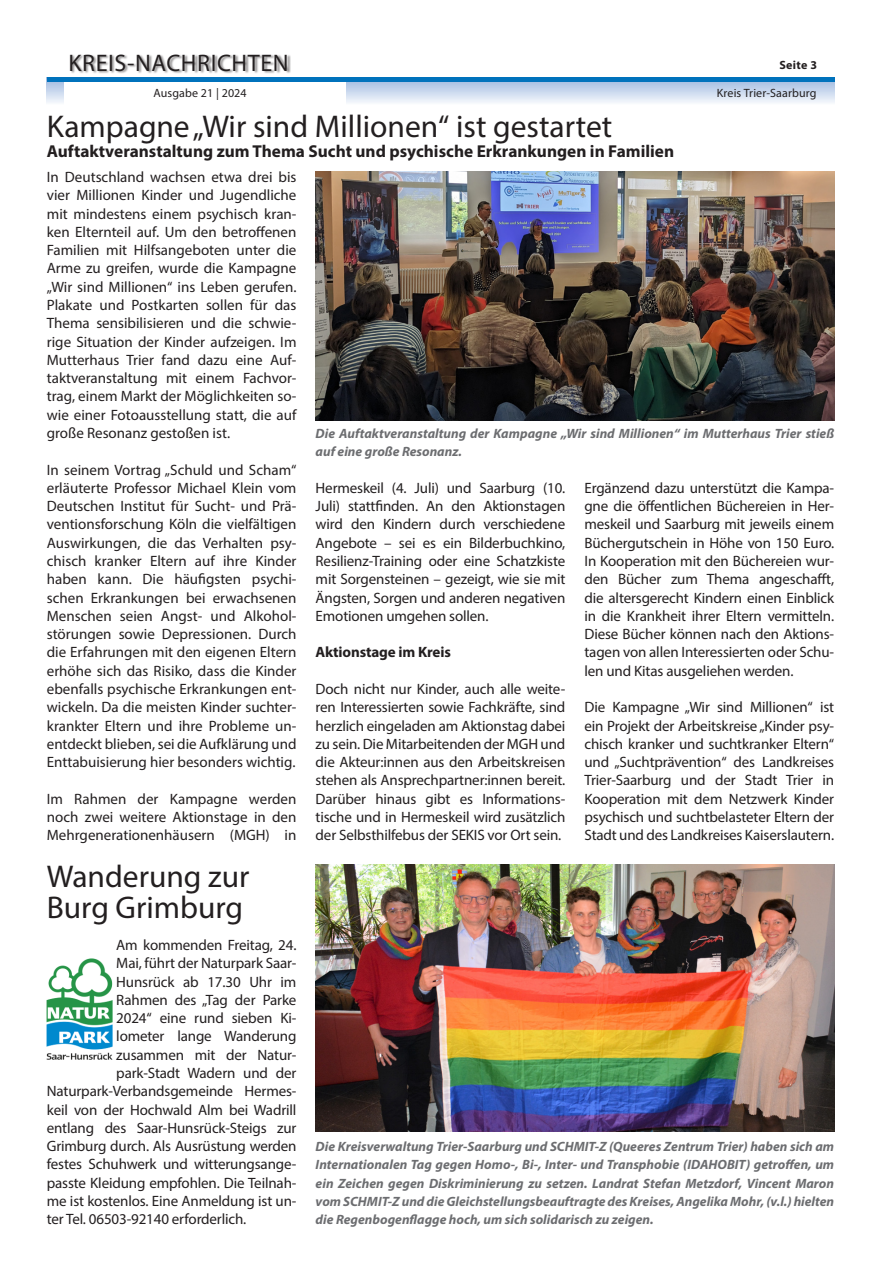
<style>
.page{position:relative;width:881px;height:1263px;background:#fff}
.page>*{position:absolute;margin:0;border:0;box-sizing:border-box;transform-origin:0 0}
.Headline{font:31.5px/31.5px "Myriad Pro";color:#231f20}
.t1{font:24px "Myriad Pro";letter-spacing:.025em;color:#231f20}
.Subline{font:700 17.25px "Myriad Pro";color:#231f20}
.Fließtext{font:15px/18.3px "Myriad Pro";letter-spacing:-.01em;color:#231f20;text-align:justify}
.Fließtext-2{font:700 15px "Myriad Pro";letter-spacing:-.01em;color:#231f20}
.Bilduntertitel{font:italic 700 13.5px/18.3px "Myriad Pro";color:#6c6d70}
.t2{font:12px "Myriad Pro";letter-spacing:.01em;color:#231f20}
.t3{font:700 12px "Myriad Pro";letter-spacing:.025em;color:#231f20}
</style>
<div class="page">
<svg style="left:47px;top:82px;width:786px;height:21px;background:#cedbef"></svg>
<div style="left:64px;top:0;width:281px;height:113px;background:#fff"></div>
<div style="left:71px;top:54px;width:220px;height:20px;background:#231f20;opacity:.5"></div>
<hr style="left:47px;top:78px;width:786px;height:4px;background:#0072bc">
<img style="left:315px;top:171px;width:518px;height:250px">
<img style="left:315px;top:865px;width:518px;height:266px">
<img style="left:47px;top:958px;width:65px;height:102px">
<h2 class="t1" style="left:68px;top:48px;width:221px">KREIS-NACHRICHTEN</h2>
<p class="t2" style="left:153px;top:86px;width:95px">Ausgabe 21 | 2024</p>
<p class="Headline" style="left:47px;top:110px;width:566px">Kampagne „Wir sind Millionen“ ist gestartet</p>
<p class="Subline" style="left:47px;top:140px;width:628px">Auftaktveranstaltung zum Thema Sucht und psychische Erkrankungen in Familien</p>
<p class="t3" style="left:779px;top:57px;width:39px">Seite 3</p>
<p class="t2" style="left:716px;top:86px;width:101px">Kreis Trier-Saarburg</p>
<p class="Fließtext" style="left:47px;top:168px;width:251px">In Deutschland wachsen etwa drei bis vier Millionen Kinder und Jugendliche mit mindestens einem psychisch kran&shy;ken Elternteil auf. Um den betroffenen Familien mit Hilfsangeboten unter die Arme zu greifen, wurde die Kampagne „Wir sind Millionen“ ins Leben gerufen.<br>Plakate und Postkarten sollen für das Thema sensibilisieren und die schwie&shy;rige Situation der Kinder aufzeigen. Im Mutterhaus Trier fand dazu eine Auf&shy;taktveranstaltung mit einem Fachvor&shy;trag, einem Markt der Möglichkeiten so&shy;wie einer Fotoausstellung statt, die auf große Resonanz gestoßen ist.</p>
<p class="Fließtext" style="left:47px;top:460px;width:251px">In seinem Vortrag „Schuld und Scham“ erläuterte Professor Michael Klein vom Deutschen Institut für Sucht- und Prä&shy;ventionsforschung Köln die vielfältigen Auswirkungen, die das Verhalten psy&shy;chisch kranker Eltern auf ihre Kinder haben kann. Die häufigsten psychi&shy;schen Erkrankungen bei erwachsenen Menschen seien Angst- und Alkohol&shy;störungen sowie Depressionen. Durch die Erfahrungen mit den eigenen Eltern erhöhe sich das Risiko, dass die Kinder ebenfalls psychische Erkrankungen ent&shy;wickeln. Da die meisten Kinder suchter&shy;krankter Eltern und ihre Probleme un&shy;entdeckt blieben, sei die Aufklärung und Enttabuisierung hier besonders wichtig.</p>
<p class="Fließtext" style="left:47px;top:789px;width:251px">Im Rahmen der Kampagne werden noch zwei weitere Aktionstage in den Mehrgenerationenhäusern (MGH) in</p>
<p class="Headline" style="left:47px;top:860px;width:204px">Wanderung zur<br>Burg Grimburg</p>
<p class="Fließtext" style="left:116px;top:935px;width:181px">Am kommenden Freitag, 24.</p>
<p class="Fließtext" style="left:116px;top:954px;width:181px">Mai, führt der Naturpark Saar-</p>
<p class="Fließtext" style="left:116px;top:972px;width:182px">Hunsrück ab 17.30 Uhr im</p>
<p class="Fließtext" style="left:116px;top:990px;width:182px">Rahmen des „Tag der Parke</p>
<p class="Fließtext" style="left:116px;top:1009px;width:182px">2024“ eine rund sieben Ki-</p>
<p class="Fließtext" style="left:116px;top:1027px;width:182px">lometer lange Wanderung</p>
<p class="Fließtext" style="left:116px;top:1045px;width:182px">zusammen mit der Natur-</p>
<p class="Fließtext" style="left:116px;top:1063px;width:182px">park-Stadt Wadern und der</p>
<p class="Fließtext" style="left:47px;top:1082px;width:251px">Naturpark-Verbandsgemeinde Hermes-</p>
<p class="Fließtext" style="left:47px;top:1100px;width:251px">keil von der Hochwald Alm bei Wadrill</p>
<p class="Fließtext" style="left:47px;top:1118px;width:251px">entlang des Saar-Hunsrück-Steigs zur</p>
<p class="Fließtext" style="left:47px;top:1137px;width:251px">Grimburg durch. Als Ausrüstung werden</p>
<p class="Fließtext" style="left:47px;top:1155px;width:251px">festes Schuhwerk und witterungsange-</p>
<p class="Fließtext" style="left:47px;top:1173px;width:251px">passte Kleidung empfohlen. Die Teilnah-</p>
<p class="Fließtext" style="left:47px;top:1191px;width:251px">me ist kostenlos. Eine Anmeldung ist un-</p>
<p class="Fließtext" style="left:47px;top:1210px;width:201px">ter Tel. 06503-92140 erforderlich.</p>
<p class="Bilduntertitel" style="left:315px;top:424px;width:520px">Die Auftaktveranstaltung der Kampagne „Wir sind Millionen“ im Mutterhaus Trier stieß auf eine große Resonanz.</p>
<p class="Fließtext" style="left:315px;top:478px;width:251px">Hermeskeil (4. Juli) und Saarburg (10.<br>Juli) stattfinden. An den Aktionstagen wird den Kindern durch verschiedene Angebote – sei es ein Bilderbuchkino, Resilienz-Training oder eine Schatzkiste mit Sorgensteinen – gezeigt, wie sie mit Ängsten, Sorgen und anderen negativen Emotionen umgehen sollen.</p>
<p class="Fließtext-2" style="left:315px;top:643px;width:137px">Aktionstage im Kreis</p>
<p class="Fließtext" style="left:315px;top:680px;width:251px">Doch nicht nur Kinder, auch alle weite&shy;ren Interessierten sowie Fachkräfte, sind herzlich eingeladen am Aktionstag dabei zu sein. Die Mitarbeitenden der MGH und die Akteur:innen aus den Arbeitskreisen stehen als Ansprechpartner:innen bereit.<br>Darüber hinaus gibt es Informations&shy;tische und in Hermeskeil wird zusätzlich der Selbsthilfebus der SEKIS vor Ort sein.</p>
<p class="Fließtext" style="left:584px;top:478px;width:251px">Ergänzend dazu unterstützt die Kampa&shy;gne die öffentlichen Büchereien in Her&shy;meskeil und Saarburg mit jeweils einem Büchergutschein in Höhe von 150 Euro.<br>In Kooperation mit den Büchereien wur&shy;den Bücher zum Thema angeschafft, die altersgerecht Kindern einen Einblick in die Krankheit ihrer Eltern vermitteln.<br>Diese Bücher können nach den Aktions&shy;tagen von allen Interessierten oder Schu&shy;len und Kitas ausgeliehen werden.</p>
<p class="Fließtext" style="left:584px;top:698px;width:251px">Die Kampagne „Wir sind Millionen“ ist ein Projekt der Arbeitskreise „Kinder psy&shy;chisch kranker und suchtkranker Eltern“ und „Suchtprävention“ des Landkreises Trier-Saarburg und der Stadt Trier in Kooperation mit dem Netzwerk Kinder psychisch und suchtbelasteter Eltern der Stadt und des Landkreises Kaiserslautern.</p>
<p class="Bilduntertitel" style="left:315px;top:1137px;width:520px;text-align:justify">Die Kreisverwaltung Trier-Saarburg und SCHMIT-Z (Queeres Zentrum Trier) haben sich am Internationalen Tag gegen Homo-, Bi-, Inter- und Transphobie (IDAHOBIT) getroffen, um ein Zeichen gegen Diskriminierung zu setzen. Landrat Stefan Metzdorf, Vincent Maron vom SCHMIT-Z und die Gleichstellungsbeauftragte des Kreises, Angelika Mohr, (v.l.) hielten die Regenbogenflagge hoch, um sich solidarisch zu zeigen.</p>
</div>
